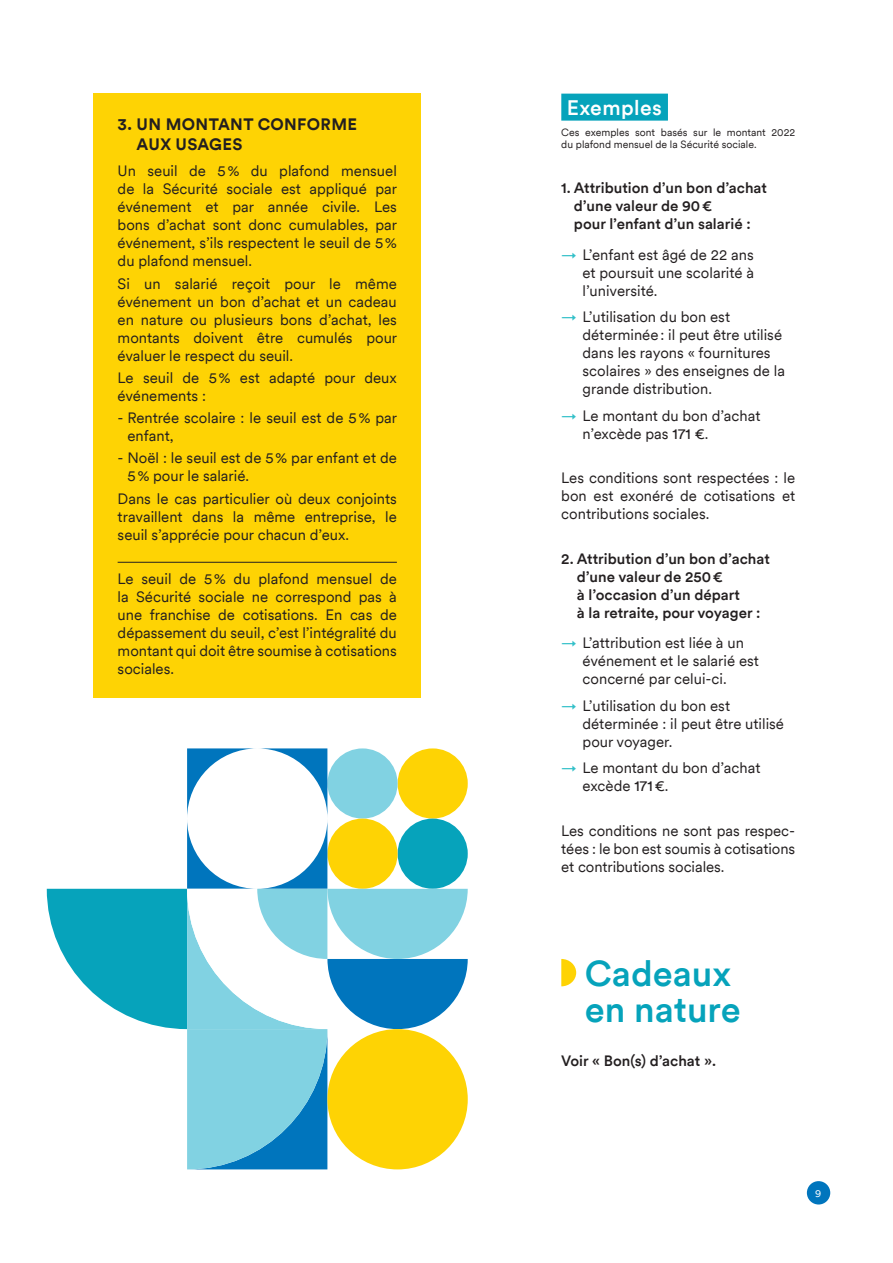
<style>
.page{position:relative;width:893px;height:1263px;background:#fff}
.page>*{position:absolute;margin:0;border:0;box-sizing:border-box;transform-origin:0 0}
.Titre__Presta{font:500 36px/36px "Circular";color:#06a3bb}
.Surlignage{font:500 21px "Circular";letter-spacing:.02em;color:#fff}
.Texte_courant{font:700 16.5px/19.8px "Circular";letter-spacing:.02em;color:#231f20}
.Texte_courant-2{font:15px/18px "Circular";color:#231f20}
.Texte_courant-3{font:500 15px/18px "Circular";color:#231f20}
.Asterisque{font:10.5px/12.6px "Circular";color:#231f20}
.t1{font:10.5px "Circular";color:#fff}
.s1{color:#33c0c9}
.s2{font-style:inherit}
</style>
<div class="page">
<div style="left:807px;top:1181px;width:23px;height:23px;background:#0075bd;border-radius:12px"></div>
<svg style="left:47px;top:748px;width:421px;height:421px"></svg>
<div style="left:327px;top:1029px;width:141px;height:140px;background:#fed304;border-radius:70px"></div>
<div style="left:561px;top:94px;width:107px;height:27px;background:#06a3bb"></div>
<div style="left:94px;top:94px;width:327px;height:604px;background:#fed304"></div>
<hr style="left:118px;top:562px;width:279px;height:1px;background:#231f20">
<svg style="left:561px;top:959px;width:15px;height:27px"></svg>
<p class="Texte_courant" style="left:137px;top:114px;width:222px;text-indent:-19px">3. UN MONTANT CONFORME<br>AUX USAGES</p>
<p class="Texte_courant-2" style="left:118px;top:161px;width:281px;text-align:justify">Un seuil de 5% du plafond mensuel de la Sécurité sociale est appliqué par événement et par année civile. Les bons d’achat sont donc cumulables, par événement, s’ils respectent le seuil de 5% du plafond mensuel.</p>
<p class="Texte_courant-2" style="left:118px;top:274px;width:281px;text-align:justify">Si un salarié reçoit pour le même événement un bon d’achat et un cadeau en nature ou plusieurs bons d’achat, les montants doivent être cumulés pour évaluer le respect du seuil.</p>
<p class="Texte_courant-2" style="left:118px;top:368px;width:281px">Le seuil de 5% est adapté pour deux événements :</p>
<p class="Texte_courant-2" style="left:127px;top:408px;width:271px;text-indent:-10px">- Rentrée scolaire : le seuil est de 5% par enfant,</p>
<p class="Texte_courant-2" style="left:127px;top:448px;width:271px;text-indent:-10px">- Noël : le seuil est de 5% par enfant et de<br>5% pour le salarié.</p>
<p class="Texte_courant-2" style="left:118px;top:489px;width:281px;text-align:justify">Dans le cas particulier où deux conjoints travaillent dans la même entreprise, le seuil s’apprécie pour chacun d’eux.</p>
<p class="Texte_courant-2" style="left:118px;top:569px;width:281px;text-align:justify">Le seuil de 5% du plafond mensuel de la Sécurité sociale ne correspond pas à une franchise de cotisations. En cas de dépassement du seuil, c’est l’intégralité du montant qui doit être soumise à cotisations sociales.</p>
<p class="Surlignage" style="left:567px;top:93px;width:97px">Exemples</p>
<p class="Asterisque" style="left:561px;top:125px;width:235px">Ces exemples sont basés sur le montant 2022 du plafond mensuel de la Sécurité sociale.</p>
<p class="Texte_courant-3" style="left:574px;top:178px;width:195px;text-indent:-13px">1. Attribution d’un bon d’achat d’une valeur de 90€<br>pour l’enfant d’un salarié :</p>
<p class="Texte_courant-2" style="left:583px;top:245px;width:173px;text-align:justify;text-indent:-21px"><span class="s1">→</span> L’enfant est âgé de 22 ans et poursuit une scolarité à l’université.</p>
<p class="Texte_courant-2" style="left:583px;top:307px;width:204px;text-indent:-21px"><span class="s1">→</span> L’utilisation du bon est déterminée: il peut être utilisé dans les rayons « fournitures scolaires » des enseignes de la grande distribution.</p>
<p class="Texte_courant-2" style="left:583px;top:406px;width:179px;text-indent:-21px"><span class="s1">→</span> Le montant du bon d’achat n’excède pas <span class="s2">171 €</span>.</p>
<p class="Texte_courant-2" style="left:561px;top:468px;width:235px;text-align:justify">Les conditions sont respectées : le bon est exonéré de cotisations et contributions sociales.</p>
<p class="Texte_courant-3" style="left:577px;top:549px;width:195px;text-indent:-16px">2. Attribution d’un bon d’achat d’une valeur de 250€<br>à l’occasion d’un départ<br>à la retraite, pour voyager :</p>
<p class="Texte_courant-2" style="left:583px;top:633px;width:178px;text-indent:-21px"><span class="s1">→</span> L’attribution est liée à un événement et le salarié est concerné par celui-ci.</p>
<p class="Texte_courant-2" style="left:583px;top:696px;width:203px;text-indent:-21px"><span class="s1">→</span> L’utilisation du bon est déterminée : il peut être utilisé pour voyager.</p>
<p class="Texte_courant-2" style="left:583px;top:758px;width:179px;text-indent:-21px"><span class="s1">→</span> Le montant du bon d’achat excède <span class="s2">171€</span>.</p>
<p class="Texte_courant-2" style="left:561px;top:821px;width:235px;text-align:justify">Les conditions ne sont pas respec&shy;tées : le bon est soumis à cotisations et contributions sociales.</p>
<p class="Titre__Presta" style="left:585px;top:954px;width:158px">Cadeaux en nature</p>
<p class="Texte_courant-3" style="left:561px;top:1051px;width:156px">Voir « Bon(s) d’achat ».</p>
<p class="t1" style="left:815px;top:1186px;width:8px">9</p>
</div>
